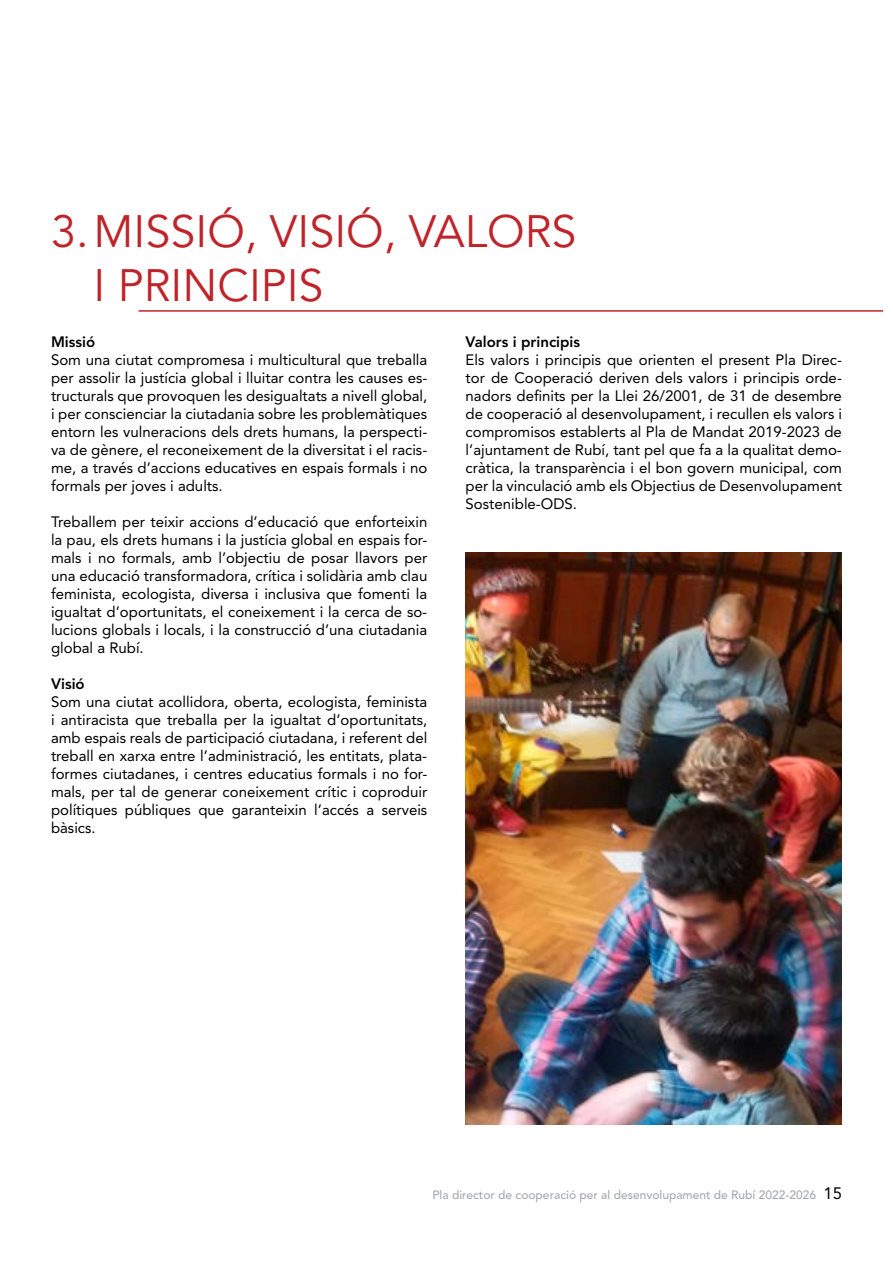
<style>
.page{position:relative;width:893px;height:1263px;background:#fff}
.page>*{position:absolute;margin:0;border:0;box-sizing:border-box;transform-origin:0 0}
.t1{font:45px/54px "Avenir LT Std";color:#be242a}
.t2{font:15px/18px "Avenir LT Std";color:#000;text-align:justify}
.t3{font:800 15px "Avenir LT Std";color:#000}
.t4{font:500 12px "Avenir LT Std";color:#a7a9ac}
.s1{font-weight:400;font-size:16.5px;color:#000}
</style>
<div class="page">
<img style="left:466px;top:553px;width:376px;height:572px">
<hr style="left:139px;top:310px;width:744px;height:2px;background:#be242a">
<h1 class="t1" style="left:94px;top:205px;width:484px;text-indent:-43px">3.MISSIÓ, VISIÓ, VALORS<br>I PRINCIPIS</h1>
<p class="t3" style="left:51px;top:333px;width:46px">Missió</p>
<p class="t2" style="left:51px;top:351px;width:378px">Som una ciutat compromesa i multicultural que treballa per assolir la justícia global i lluitar contra les causes es&shy;tructurals que provoquen les desigualtats a nivell global, i per conscienciar la ciutadania sobre les problemàtiques entorn les vulneracions dels drets humans, la perspecti&shy;va de gènere, el reconeixement de la diversitat i el racis&shy;me, a través d’accions educatives en espais formals i no formals per joves i adults.</p>
<p class="t2" style="left:51px;top:513px;width:378px">Treballem per teixir accions d’educació que enforteixin la pau, els drets humans i la justícia global en espais for&shy;mals i no formals, amb l’objectiu de posar llavors per una educació transformadora, crítica i solidària amb clau feminista, ecologista, diversa i inclusiva que fomenti la igualtat d’oportunitats, el coneixement i la cerca de so&shy;lucions globals i locals, i la construcció d’una ciutadania global a Rubí.</p>
<p class="t3" style="left:51px;top:675px;width:35px">Visió</p>
<p class="t2" style="left:51px;top:693px;width:378px">Som una ciutat acollidora, oberta, ecologista, feminista i antiracista que treballa per la igualtat d’oportunitats, amb espais reals de participació ciutadana, i referent del treball en xarxa entre l’administració, les entitats, plata&shy;formes ciutadanes, i centres educatius formals i no for&shy;mals, per tal de generar coneixement crític i coproduir polítiques públiques que garanteixin l’accés a serveis bàsics.</p>
<p class="t3" style="left:466px;top:333px;width:116px">Valors i principis</p>
<p class="t2" style="left:466px;top:351px;width:378px">Els valors i principis que orienten el present Pla Direc&shy;tor de Cooperació deriven dels valors i principis orde&shy;nadors definits per la Llei 26/2001, de 31 de desembre de cooperació al desenvolupament, i recullen els valors i compromisos establerts al Pla de Mandat 2019-2023 de l’ajuntament de Rubí, tant pel que fa a la qualitat demo&shy;cràtica, la transparència i el bon govern municipal, com per la vinculació amb els Objectius de Desenvolupament Sostenible-ODS.</p>
<p class="t4" style="left:432px;top:1188px;width:411px">Pla director de cooperació per al desenvolupament de Rubí 2022-2026 <span class="s1">15</span></p>
</div>
